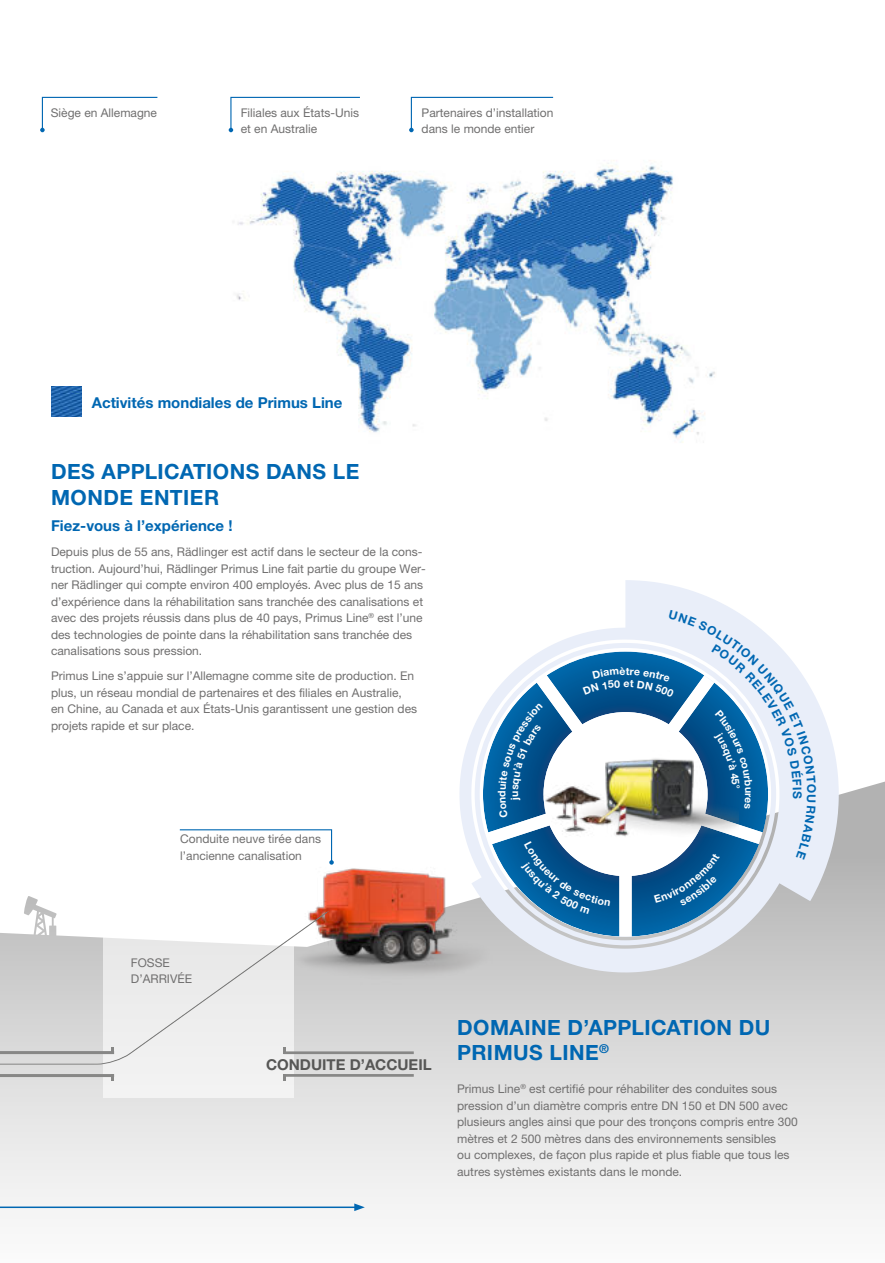
<style>
.page{position:relative;width:885px;height:1263px;background:#fff}
.page>*{position:absolute;margin:0;border:0;box-sizing:border-box;transform-origin:0 0}
.t1{font:700 21px/25.5px "Helvetica Neue";letter-spacing:.02em;color:#0067b2}
.t2{font:700 15px "Helvetica Neue";color:#0067b2}
.t3{font:700 15px "Helvetica Neue";color:#575756}
.t4{font:12px/16.5px "Helvetica Neue";color:#706f6f}
.t5{font:700 10.5px "Helvetica Neue";color:#fff}
</style>
<div class="page">
<svg style="left:0;top:782px;width:884px;height:430px"></svg>
<div style="left:103px;top:867px;width:190px;height:230px;background:linear-gradient(to right,#fefefe,#f2f2f2)"></div>
<img style="left:251px;top:845px;width:253px;height:143px">
<svg style="left:0;top:909px;width:329px;height:157px;fill:#ebebeb"></svg>
<svg style="left:0;top:1048px;width:117px;height:120px;background:#dfdfdf"></svg>
<hr style="left:283px;top:1051px;width:131px;height:3px;background:#878786">
<hr style="left:283px;top:1074px;width:131px;height:3px;background:#878786">
<img style="left:236px;top:160px;width:479px;height:283px">
<svg style="left:459px;top:580px;width:379px;height:392px"></svg>
<svg style="left:483px;top:651px;width:285px;height:285px"></svg>
<svg style="left:229px;top:96px;width:131px;height:36px"></svg>
<svg style="left:40px;top:96px;width:118px;height:36px"></svg>
<svg style="left:409px;top:96px;width:145px;height:36px"></svg>
<img style="left:51px;top:386px;width:30px;height:30px">
<hr style="left:0;top:1206px;width:356px;height:2px;background:#0067b2">
<svg style="left:354px;top:1203px;width:11px;height:8px"></svg>
<svg style="left:179px;top:829px;width:155px;height:36px"></svg>
<svg style="left:498px;top:610px;width:318px;height:304px"></svg>
<p class="t4" style="left:241px;top:104px;width:120px">Filiales aux États-Unis et en Australie</p>
<p class="t4" style="left:51px;top:104px;width:108px">Siège en Allemagne</p>
<p class="t4" style="left:421px;top:104px;width:133px">Partenaires d’installation dans le monde entier</p>
<p class="t2" style="left:92px;top:394px;width:252px">Activités mondiales de Primus Line</p>
<h1 class="t1" style="left:51px;top:459px;width:310px">DES APPLICATIONS DANS LE<br>MONDE ENTIER</h1>
<p class="t2" style="left:51px;top:517px;width:183px">Fiez-vous à l’expérience !</p>
<p class="t4" style="left:51px;top:544px;width:376px">Depuis plus de 55 ans, Rädlinger est actif dans le secteur de la cons&shy;truction. Aujourd’hui, Rädlinger Primus Line fait partie du groupe Wer&shy;ner Rädlinger qui compte environ 400 employés. Avec plus de 15 ans d’expérience dans la réhabilitation sans tranchée des canalisations et avec des projets réussis dans plus de 40 pays, Primus Line<sup>®</sup> est l’une des technologies de pointe dans la réhabilitation sans tranchée des canalisations sous pression.</p>
<p class="t4" style="left:51px;top:668px;width:367px">Primus Line s’appuie sur l’Allemagne comme site de production. En plus, un réseau mondial de partenaires et des filiales en Australie, en Chine, au Canada et aux États-Unis garantissent une gestion des projets rapide et sur place.</p>
<p class="t4" style="left:180px;top:831px;width:142px">Conduite neuve tirée dans l’ancienne canalisation</p>
<p class="t5" style="left:496px;top:796px;width:8px;rotate:-90deg">d</p>
<p class="t5" style="left:508px;top:797px;width:8px;rotate:-90deg">u</p>
<p class="t5" style="left:754px;top:793px;width:6px;rotate:90deg">r</p>
<p class="t4" style="left:131px;top:954px;width:63px">FOSSE<br>D’ARRIVÉE</p>
<p class="t3" style="left:266px;top:1056px;width:167px">CONDUITE D’ACCUEIL</p>
<h1 class="t1" style="left:457px;top:1014px;width:314px">DOMAINE D’APPLICATION DU<br>PRIMUS LINE<sup>®</sup></h1>
<p class="t4" style="left:457px;top:1081px;width:342px">Primus Line<sup>®</sup> est certifié pour réhabiliter des conduites sous pression d’un diamètre compris entre DN 150 et DN 500 avec plusieurs angles ainsi que pour des tronçons compris entre 300 mètres et 2 500 mètres dans des environnements sensibles<br>ou complexes, de façon plus rapide et plus fiable que tous les autres systèmes existants dans le monde.</p>
</div>
